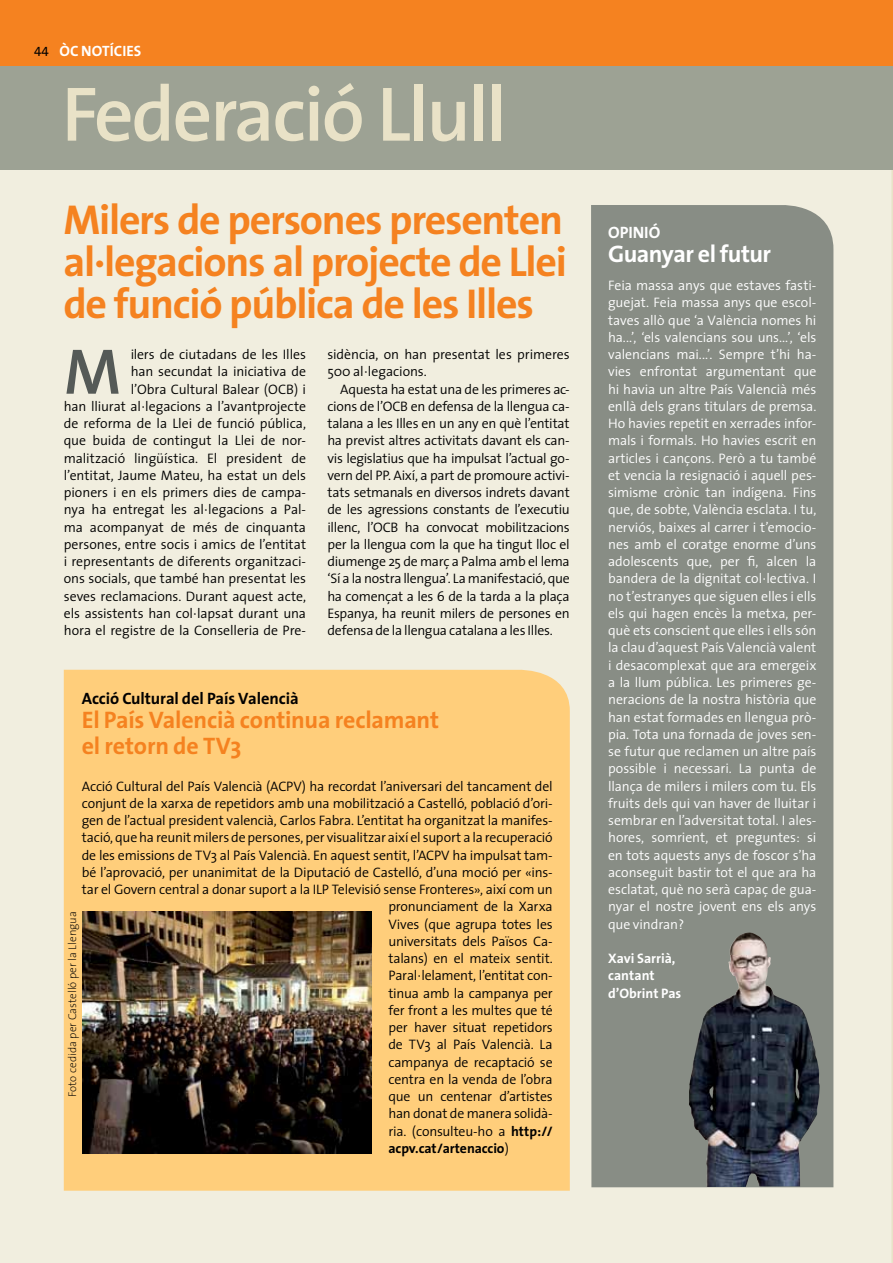
<style>
.page{position:relative;width:893px;height:1263px;background:#fff}
.page>*{position:absolute;margin:0;border:0;box-sizing:border-box;transform-origin:0 0}
.t1{font:600 78px "The Sans";letter-spacing:-.03em;color:#e9e2c7}
.t2{font:600 64.95px "The Sans";color:#555a57}
.t3{font:700 42px/42px "The Sans";letter-spacing:-.03em;color:#f58220;text-align:justify}
.t4{font:700 24px/25.5px "The Sans";letter-spacing:-.01em;color:#f58220}
.t5{font:700 24px "The Sans";letter-spacing:-.02em;color:#fff}
.t6{font:700 16.5px "The Sans";letter-spacing:-.005em;color:#000}
.t7{font:700 16.5px "The Sans";color:#fff}
.t8{font:700 15px "The Sans";color:#fff}
.t9{font:300 13.8px/17.2px "The Sans";letter-spacing:-.01em;color:#000;text-align:right}
.t10{font:300 13.8px/17.2px "The Sans";letter-spacing:-.005em;color:#fff;text-align:justify}
.t11{font:700 13.8px/17.2px "The Sans";color:#fff}
.t12{font:700 13.8px "The Sans";letter-spacing:-.005em;color:#000}
.t13{font:13.5px "The Sans Caps";color:#000}
.t14{font:200 11.25px "The Sans";color:#000}
.s1{font-weight:700}
.s2{font-weight:300}
</style>
<div class="page">
<div style="left:0;top:65px;width:893px;height:1198px;background:#f1eedf"></div>
<div style="left:0;top:0;width:893px;height:65px;background:#f58220"></div>
<div style="left:0;top:66px;width:893px;height:103px;background:#9da294"></div>
<div style="left:591px;top:204px;width:242px;height:983px;background:#888d85"></div>
<div style="left:64px;top:669px;width:506px;height:522px;background:#ffce7b"></div>
<img style="left:83px;top:911px;width:288px;height:243px">
<img style="left:689px;top:932px;width:131px;height:255px">
<p class="t13" style="left:34px;top:40px;width:16px">44</p>
<p class="t8" style="left:60px;top:38px;width:83px">ÒC NOTÍCIES</p>
<h1 class="t1" style="left:62px;top:49px;width:447px">Federació Llull</h1>
<h3 class="t3" style="left:63px;top:198px;width:505px">Milers de persones presenten al·legacions al projecte de Llei de funció pública de les Illes</h3>
<p class="t9" style="left:64px;top:345px;width:244px">ilers de ciutadans de les Illes<br>han secundat la iniciativa de<br>l’Obra Cultural Balear (OCB) i<br>han lliurat al·legacions a l’avantprojecte de reforma de la Llei de funció pública, que buida de contingut la Llei de nor&shy;malització lingüística. El president de l’entitat, Jaume Mateu, ha estat un dels pioners i en els primers dies de campa&shy;nya ha entregat les al·legacions a Pal&shy;ma acompanyat de més de cinquanta persones, entre socis i amics de l’entitat i representants de diferents organitzaci&shy;ons socials, que també han presentat les seves reclamacions. Durant aquest acte, els assistents han col·lapsat durant una hora el registre de la Conselleria de Pre-</p>
<p class="t9" style="left:327px;top:345px;width:244px;text-align:left">sidència, on han presentat les primeres<br>500 al·legacions.</p>
<h2 class="t2" style="left:64px;top:318px;width:59px">M</h2>
<p class="t9" style="left:327px;top:380px;width:244px;text-align:justify;text-indent:13px">Aquesta ha estat una de les primeres ac&shy;cions de l’OCB en defensa de la llengua ca&shy;talana a les Illes en un any en què l’entitat ha previst altres activitats davant els can&shy;vis legislatius que ha impulsat l’actual go&shy;vern del PP. Així, a part de promoure activi&shy;tats setmanals en diversos indrets davant de les agressions constants de l’executiu illenc, l’OCB ha convocat mobilitzacions per la llengua com la que ha tingut lloc el diumenge 25 de març a Palma amb el lema ‘Sí a la nostra llengua’. La manifestació, que ha començat a les 6 de la tarda a la plaça Espanya, ha reunit milers de persones en defensa de la llengua catalana a les Illes.</p>
<p class="t6" style="left:82px;top:685px;width:218px">Acció Cultural del País Valencià</p>
<h3 class="t4" style="left:82px;top:707px;width:359px">El País Valencià continua reclamant el retorn de TV3</h3>
<p class="t9" style="left:82px;top:777px;width:472px">Acció Cultural del País Valencià (ACPV) ha recordat l’aniversari del tancament del</p>
<p class="t9" style="left:82px;top:794px;width:472px">conjunt de la xarxa de repetidors amb una mobilització a Castelló, població d’ori-</p>
<p class="t9" style="left:82px;top:811px;width:472px">gen de l’actual president valencià, Carlos Fabra. L’entitat ha organitzat la manifes-</p>
<p class="t9" style="left:82px;top:828px;width:472px">tació, que ha reunit milers de persones, per visualitzar així el suport a la recuperació</p>
<p class="t9" style="left:82px;top:846px;width:472px">de les emissions de TV3 al País Valencià. En aquest sentit, l’ACPV ha impulsat tam-</p>
<p class="t9" style="left:82px;top:863px;width:472px">bé l’aprovació, per unanimitat de la Diputació de Castelló, d’una moció per «ins-</p>
<p class="t9" style="left:82px;top:880px;width:472px">tar el Govern central a donar suport a la ILP Televisió sense Fronteres», així com un</p>
<p class="t9" style="left:388px;top:897px;width:166px">pronunciament de la Xarxa</p>
<p class="t9" style="left:388px;top:915px;width:166px">Vives (que agrupa totes les</p>
<p class="t9" style="left:388px;top:932px;width:166px">universitats dels Països Ca-</p>
<p class="t9" style="left:388px;top:949px;width:166px">talans) en el mateix sentit.</p>
<p class="t9" style="left:388px;top:966px;width:166px">Paral·lelament, l’entitat con-</p>
<p class="t9" style="left:388px;top:984px;width:166px">tinua amb la campanya per</p>
<p class="t9" style="left:388px;top:1001px;width:166px">fer front a les multes que té</p>
<p class="t9" style="left:388px;top:1018px;width:166px">per haver situat repetidors</p>
<p class="t9" style="left:388px;top:1035px;width:166px">de TV3 al País Valencià. La</p>
<p class="t9" style="left:388px;top:1053px;width:166px">campanya de recaptació se</p>
<p class="t9" style="left:388px;top:1070px;width:166px">centra en la venda de l’obra</p>
<p class="t9" style="left:388px;top:1087px;width:166px">que un centenar d’artistes</p>
<p class="t9" style="left:388px;top:1104px;width:166px">han donat de manera solidà-</p>
<p class="t9" style="left:388px;top:1122px;width:166px">ria. (consulteu-ho a <span class="s1">http://</span></p>
<p class="t12" style="left:388px;top:1136px;width:122px">acpv.cat/artenaccio<span class="s2">)</span></p>
<p class="t14" style="left:63px;top:1097px;width:187px;rotate:-90deg">Foto cedida per Castelló per la Llengua</p>
<p class="t7" style="left:608px;top:219px;width:54px">OPINIÓ</p>
<h3 class="t5" style="left:608px;top:234px;width:165px">Guanyar el futur</h3>
<p class="t10" style="left:608px;top:276px;width:210px">Feia massa anys que estaves fasti&shy;guejat. Feia massa anys que escol&shy;taves allò que ‘a València nomes hi ha...’, ‘els valencians sou uns...’, ‘els valencians mai...’. Sempre t’hi ha&shy;vies enfrontat argumentant que hi havia un altre País Valencià més enllà dels grans titulars de premsa.<br>Ho havies repetit en xerrades infor&shy;mals i formals. Ho havies escrit en articles i cançons. Però a tu també et vencia la resignació i aquell pes&shy;simisme crònic tan indígena. Fins que, de sobte, València esclata. I tu, nerviós, baixes al carrer i t’emocio&shy;nes amb el coratge enorme d’uns adolescents que, per fi, alcen la bandera de la dignitat col·lectiva. I no t’estranyes que siguen elles i ells els qui hagen encès la metxa, per&shy;què ets conscient que elles i ells són la clau d’aquest País Valencià valent i desacomplexat que ara emergeix a la llum pública. Les primeres ge&shy;neracions de la nostra història que han estat formades en llengua prò&shy;pia. Tota una fornada de joves sen&shy;se futur que reclamen un altre país possible i necessari. La punta de llança de milers i milers com tu. Els fruits dels qui van haver de lluitar i sembrar en l’adversitat total. I ales&shy;hores, somrient, et preguntes: si en tots aquests anys de foscor s’ha aconseguit bastir tot el que ara ha esclatat, què no serà capaç de gua&shy;nyar el nostre jovent ens els anys que vindran?</p>
<p class="t11" style="left:608px;top:949px;width:75px">Xavi Sarrià, cantant d’Obrint Pas</p>
</div>
